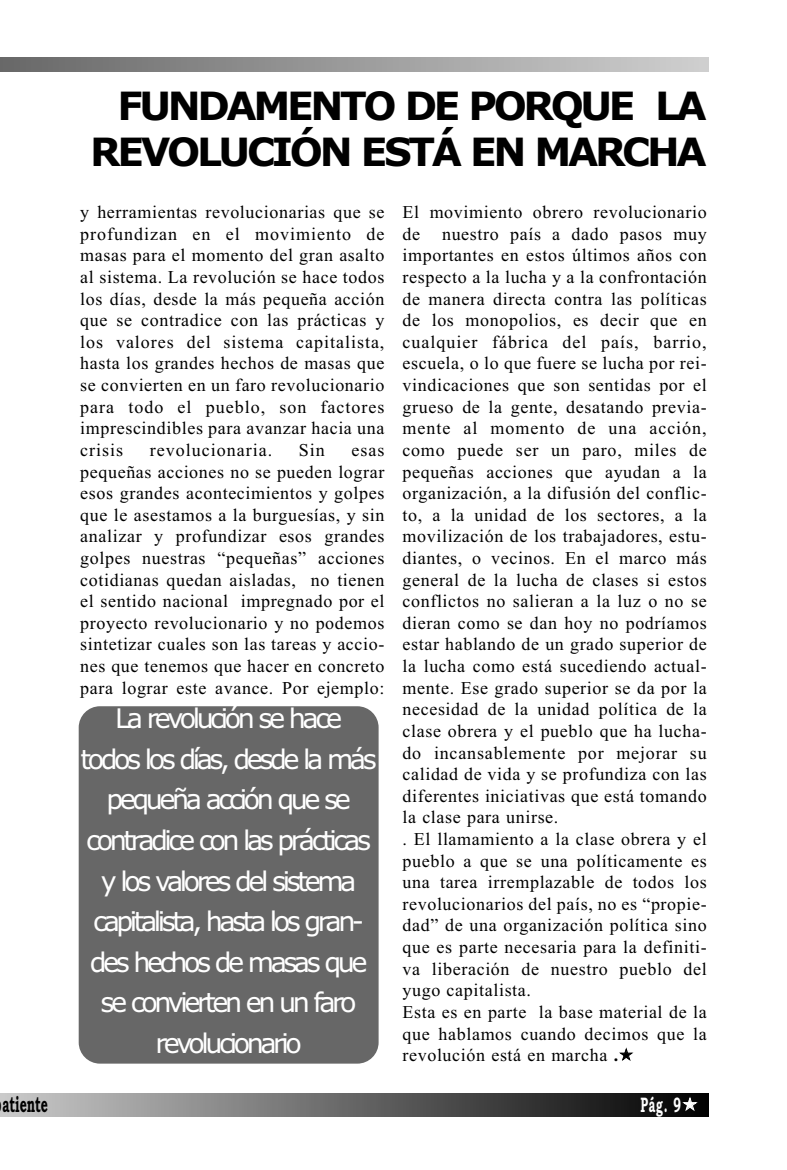
<style>
.page{position:relative;width:787px;height:1170px;background:#fff}
.page>*{position:absolute;margin:0;border:0;box-sizing:border-box;transform-origin:0 0}
.t1{font:700 39px/46.8px "Verdana";letter-spacing:-.085em;color:#000;text-align:right}
.t2{font:27px/40.5px "Verdana";letter-spacing:-.125em;color:#fff;text-align:center}
.t3{font:700 22.5px "Bookman Old Style";color:#000;scale:.55 1}
.t4{font:700 21px "Bookman Old Style";color:#fff;scale:.55 1}
.t5{font:18px/21.6px "Times New Roman";letter-spacing:.035em;color:#000;text-align:justify}
.t6{font:18px "Times New Roman";letter-spacing:.055em;color:#000}
.s1{font-weight:700}
</style>
<div class="page">
<div style="left:0;top:1093px;width:708px;height:23px;background:linear-gradient(to right,#cacaca,#010101)"></div>
<svg style="left:0;top:58px;width:708px;height:13px;background:#9b9b9b"></svg>
<div style="left:79px;top:706px;width:299px;height:357px;background:#676767;border-radius:21px"></div>
<svg style="left:683px;top:1098px;width:13px;height:11px"></svg>
<h1 class="t1" style="left:90px;top:83px;width:618px">FUNDAMENTO DE PORQUE LA<br>REVOLUCIÓN ESTÁ EN MARCHA</h1>
<p class="t5" style="left:80px;top:201px;width:306px">y herramientas revolucionarias que se profundizan en el movimiento de masas para el momento del gran asalto al sistema. La revolución se hace todos los días, desde la más pequeña acción que se contradice con las prácticas y los valores del sistema capitalista, hasta los grandes hechos de masas que se convierten en un faro revolucionario para todo el pueblo, son factores imprescindibles para avanzar hacia una crisis</p>
<p class="t6" style="left:150px;top:439px;width:124px">revolucionaria.</p>
<p class="t5" style="left:299px;top:439px;width:27px">Sin</p>
<p class="t5" style="left:80px;top:439px;width:306px;text-indent:271px">esas pequeñas acciones no se pueden lograr esos grandes acontecimientos y golpes que le asestamos a la burguesías, y sin analizar y profundizar esos grandes golpes nuestras “pequeñas” acciones cotidianas quedan aisladas, no tienen el sentido nacional impregnado por el proyecto revolucionario y no podemos sintetizar cuales son las tareas y accio&shy;nes que tenemos que hacer en concreto para lograr este avance. Por ejemplo:</p>
<h2 class="t2" style="left:81px;top:698px;width:298px">La revolución se hace<br>todos los días, desde la más pequeña acción que se contradice con las prácticas y los valores del sistema capitalista, hasta los gran&shy;des hechos de masas que se convierten en un faro revolucionario</h2>
<p class="t5" style="left:402px;top:201px;width:306px;text-align:left">El movimiento obrero revolucionario de nuestro país a dado pasos muy importantes en estos últimos años con respecto a la lucha y a la confrontación de manera directa contra las políticas de los monopolios, es decir que en cualquier fábrica del país, barrio, escuela, o lo que fuere se lucha por rei&shy;vindicaciones que son sentidas por el grueso de la gente, desatando previa&shy;mente al momento de una acción, como puede ser un paro, miles de pequeñas acciones que ayudan a la organización, a la difusión del conflic&shy;to, a la unidad de los sectores, a la movilización de los trabajadores, estu&shy;diantes, o vecinos. En el marco más general de la lucha de clases si estos conflictos no salieran a la luz o no se dieran como se dan hoy no podríamos estar hablando de un grado superior de la lucha como está sucediendo actual&shy;mente. Ese grado superior se da por la necesidad de la unidad política de la clase obrera y el pueblo que ha lucha&shy;do incansablemente por mejorar su calidad de vida y se profundiza con las diferentes iniciativas que está tomando la clase para unirse.<br>. El llamamiento a la clase obrera y el pueblo a que se una políticamente es una tarea irremplazable de todos los revolucionarios del país, no es “propie&shy;dad” de una organización política sino que es parte necesaria para la definiti&shy;va liberación de nuestro pueblo del yugo capitalista.<br>Esta es en parte la base material de la que hablamos cuando decimos que la revolución está en marcha <span class="s1">.</span></p>
<p class="t3" style="left:2px;top:1090px;width:85px">atiente</p>
<p class="t4" style="left:640px;top:1091px;width:76px">Pág. 9</p>
</div>
